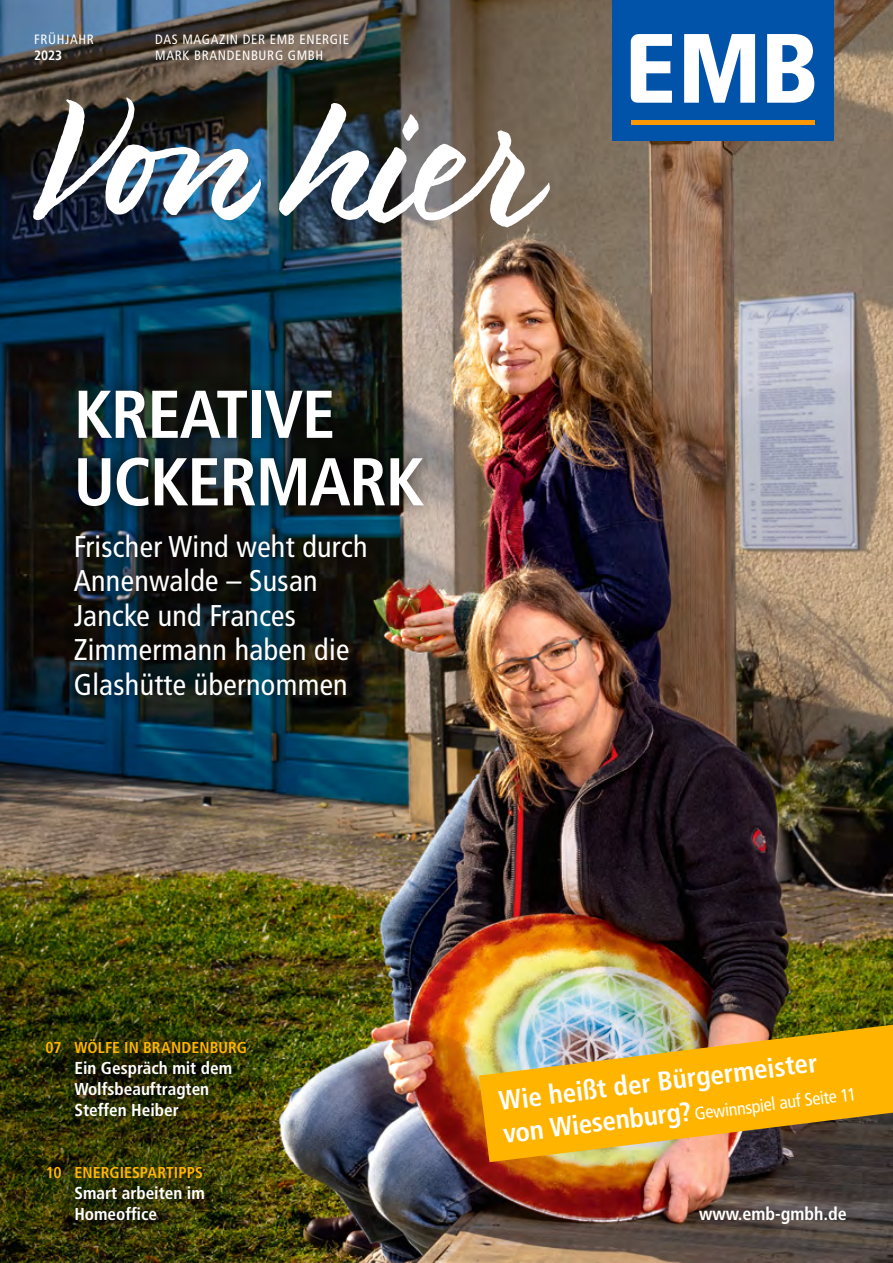
<style>
.page{position:relative;width:893px;height:1263px;background:#fff}
.page>*{position:absolute;margin:0;border:0;box-sizing:border-box;transform-origin:0 0}
.t1{font:700 condensed 67.5px/67.5px "Frutiger LT Com";letter-spacing:-.02em;color:#fff}
.t2{font:condensed 30px/34.5px "Frutiger LT Com";letter-spacing:.01em;color:#fff}
.t3{font:700 condensed 27px "Frutiger LT Com";color:#fff}
.t4{font:condensed 18px "Frutiger LT Com";color:#fff}
.t5{font:700 condensed 18px "Frutiger LT Com";color:#fff}
.t6{font:700 condensed 17.25px/21px "Frutiger LT Com";color:#fff}
.t7{font:700 condensed 15.75px "Frutiger LT Com";letter-spacing:.005em;color:#ffb500}
.t8{font:condensed 13.5px/15.5px "Frutiger LT Com";letter-spacing:.05em;color:#fff}
.t9{font:700 condensed 13.5px "Frutiger LT Com";color:#fff}
.s1{font-weight:700;font-size:27px}
</style>
<div class="page">
<img style="left:0;top:0;width:893px;height:1263px">
<img style="left:33px;top:97px;width:517px;height:130px">
<div style="left:28px;top:1020px;width:236px;height:115px;background:#000;opacity:.33"></div>
<div style="left:30px;top:1148px;width:193px;height:91px;background:#000;opacity:.33"></div>
<img style="left:479px;top:1025px;width:414px;height:137px">
<div style="left:58px;top:375px;width:381px;height:335px;background:#000;opacity:.65"></div>
<div style="left:612px;top:0;width:221px;height:141px;background:#0053a8"></div>
<svg style="left:631px;top:34px;width:41px;height:69px"></svg>
<svg style="left:684px;top:34px;width:71px;height:69px"></svg>
<svg style="left:767px;top:34px;width:47px;height:69px"></svg>
<div style="left:631px;top:120px;width:184px;height:5px;background:#fb9800"></div>
<p class="t8" style="left:34px;top:32px;width:61px">FRÜHJAHR</p>
<p class="t9" style="left:34px;top:47px;width:30px">2023</p>
<p class="t8" style="left:155px;top:32px;width:195px">DAS MAGAZIN DER EMB ENERGIE<br>MARK BRANDENBURG GMBH</p>
<h1 class="t1" style="left:74px;top:381px;width:352px">KREATIVE<br>UCKERMARK</h1>
<p class="t2" style="left:74px;top:529px;width:295px">Frischer Wind weht durch<br>Annenwalde – Susan<br>Jancke und Frances<br>Zimmermann haben die<br>Glashütte übernommen</p>
<p class="t7" style="left:46px;top:1038px;width:203px">07 WÖLFE IN BRANDENBURG</p>
<p class="t6" style="left:74px;top:1057px;width:159px">Ein Gespräch mit dem<br>Wolfsbeauftragten<br>Steffen Heiber</p>
<p class="t7" style="left:46px;top:1164px;width:159px">10 ENERGIESPARTIPPS</p>
<p class="t6" style="left:74px;top:1183px;width:132px">Smart arbeiten im<br>Homeoffice</p>
<p class="t3" style="left:497px;top:1085px;width:322px;rotate:-7deg">Wie heißt der Bürgermeister</p>
<p class="t4" style="left:502px;top:1126px;width:357px;rotate:-7deg"><span class="s1">von Wiesenburg?</span> Gewinnspiel auf Seite 11</p>
<p class="t5" style="left:699px;top:1203px;width:149px">www.emb-gmbh.de</p>
</div>
